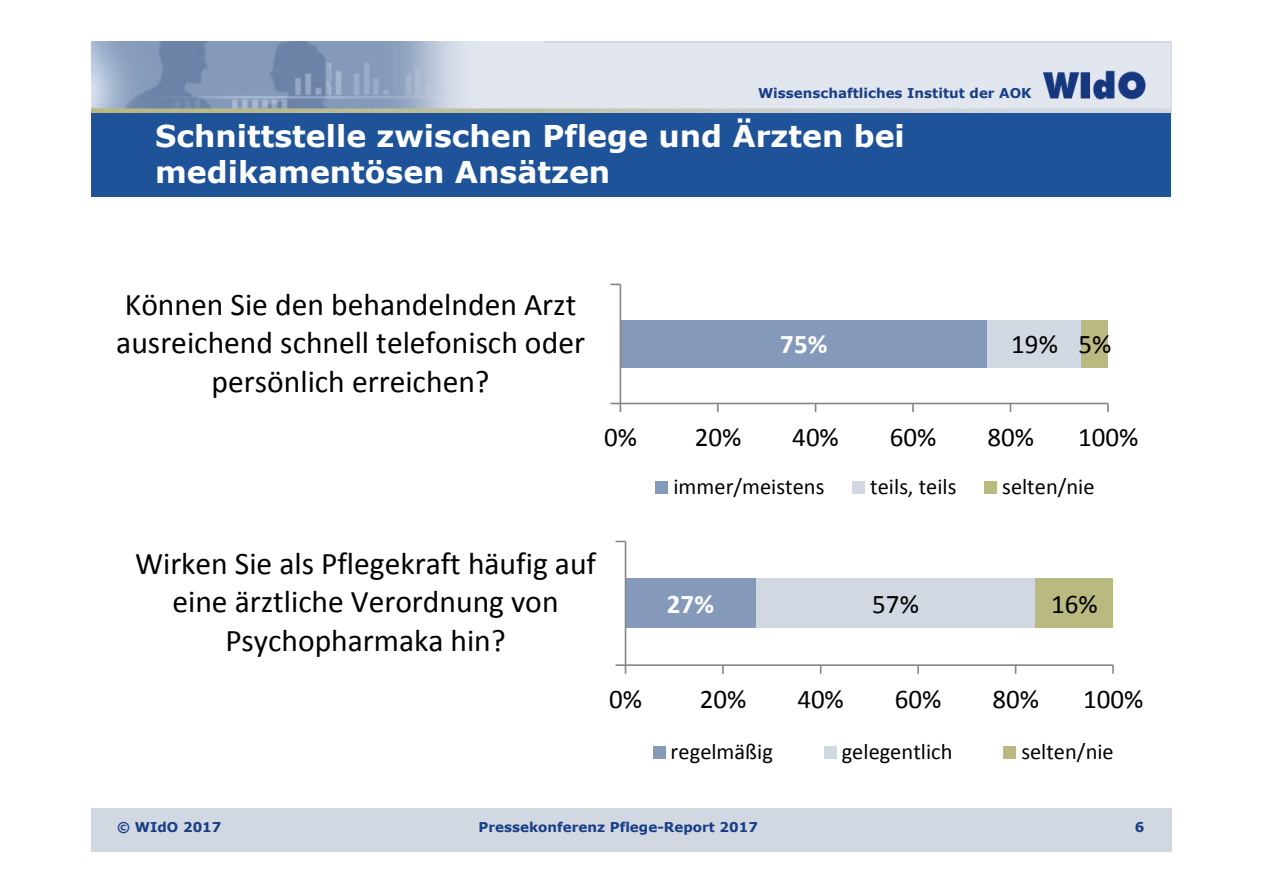
<style>
.page{position:relative;width:1263px;height:893px;background:#fff}
.page>*{position:absolute;margin:0;border:0;box-sizing:border-box;transform-origin:0 0}
.t1{font:31.65px/38.5px "Calibri";color:#000;text-align:center}
.t2{font:700 30px/36px "Verdana";color:#fff}
.t3{font:27px "Calibri";color:#000}
.t4{font:700 27px "Calibri";color:#fff}
.t5{font:22.35px "Calibri";color:#000}
.t6{font:700 13.5px "Verdana";color:#183e87}
</style>
<div class="page">
<img style="left:91px;top:41px;width:1080px;height:810px">
<img style="left:1043px;top:70px;width:102px;height:29px">
<div style="left:91px;top:113px;width:1080px;height:83px;background:#1e5299"></div>
<div style="left:112px;top:274px;width:1035px;height:247px;background:#fff"></div>
<div style="left:620px;top:320px;width:367px;height:48px;background:#8599ba"></div>
<div style="left:987px;top:320px;width:95px;height:48px;background:#d1d8e2"></div>
<div style="left:1082px;top:320px;width:26px;height:48px;background:#bab980"></div>
<hr style="left:620px;top:402px;width:488px;height:2px;background:#868686">
<svg style="left:717px;top:404px;width:2px;height:8px"></svg>
<svg style="left:912px;top:404px;width:2px;height:8px"></svg>
<svg style="left:1107px;top:403px;width:2px;height:9px"></svg>
<hr style="left:620px;top:284px;width:1px;height:119px;background:#868686">
<svg style="left:610px;top:283px;width:10px;height:2px"></svg>
<svg style="left:610px;top:402px;width:11px;height:10px"></svg>
<div style="left:655px;top:482px;width:13px;height:12px;background:#8599ba"></div>
<div style="left:852px;top:482px;width:13px;height:12px;background:#d1d8e2"></div>
<div style="left:984px;top:482px;width:12px;height:12px;background:#bab980"></div>
<div style="left:125px;top:521px;width:1022px;height:17px;background:#fff"></div>
<div style="left:125px;top:530px;width:1022px;height:262px;background:#fff"></div>
<div style="left:626px;top:578px;width:130px;height:50px;background:#8599ba"></div>
<div style="left:756px;top:578px;width:280px;height:50px;background:#d1d8e2"></div>
<div style="left:1036px;top:578px;width:77px;height:50px;background:#bab980"></div>
<hr style="left:626px;top:664px;width:487px;height:2px;background:#868686">
<svg style="left:722px;top:666px;width:2px;height:7px"></svg>
<svg style="left:820px;top:666px;width:2px;height:7px"></svg>
<svg style="left:917px;top:666px;width:2px;height:7px"></svg>
<svg style="left:1112px;top:665px;width:2px;height:8px"></svg>
<hr style="left:625px;top:541px;width:1px;height:124px;background:#868686">
<svg style="left:616px;top:540px;width:10px;height:2px"></svg>
<svg style="left:616px;top:664px;width:10px;height:9px"></svg>
<div style="left:653px;top:746px;width:12px;height:12px;background:#8599ba"></div>
<div style="left:824px;top:746px;width:12px;height:12px;background:#d1d8e2"></div>
<div style="left:1003px;top:746px;width:13px;height:12px;background:#bab980"></div>
<p class="t6" style="left:758px;top:84px;width:275px">Wissenschaftliches Institut der AOK</p>
<p class="t2" style="left:155px;top:117px;width:751px">Schnittstelle zwischen Pflege und Ärzten bei medikamentösen Ansätzen</p>
<p class="t1" style="left:116px;top:284px;width:470px">Können Sie den behandelnden Arzt ausreichend schnell telefonisch oder persönlich erreichen?</p>
<p class="t4" style="left:780px;top:327px;width:49px">75%</p>
<p class="t3" style="left:1011px;top:327px;width:102px">19% 5%</p>
<p class="t3" style="left:604px;top:421px;width:34px">0%</p>
<p class="t3" style="left:695px;top:421px;width:48px">20%</p>
<p class="t3" style="left:792px;top:421px;width:48px">40%</p>
<p class="t3" style="left:890px;top:421px;width:48px">60%</p>
<p class="t3" style="left:987px;top:421px;width:48px">80%</p>
<p class="t3" style="left:1078px;top:421px;width:62px">100%</p>
<p class="t5" style="left:673px;top:473px;width:153px">immer/meistens</p>
<p class="t5" style="left:870px;top:473px;width:88px">teils, teils</p>
<p class="t5" style="left:1002px;top:473px;width:94px">selten/nie</p>
<p class="t1" style="left:135px;top:544px;width:463px">Wirken Sie als Pflegekraft häufig auf eine ärztliche Verordnung von<br>Psychopharmaka hin?</p>
<p class="t4" style="left:667px;top:586px;width:49px">27%</p>
<p class="t3" style="left:872px;top:586px;width:48px">57%</p>
<p class="t3" style="left:1051px;top:586px;width:48px">16%</p>
<p class="t3" style="left:609px;top:682px;width:34px">0%</p>
<p class="t3" style="left:700px;top:682px;width:48px">20%</p>
<p class="t3" style="left:797px;top:682px;width:48px">40%</p>
<p class="t3" style="left:895px;top:682px;width:48px">60%</p>
<p class="t3" style="left:992px;top:682px;width:48px">80%</p>
<p class="t3" style="left:1083px;top:682px;width:62px">100%</p>
<p class="t5" style="left:671px;top:737px;width:104px">regelmäßig</p>
<p class="t5" style="left:842px;top:737px;width:112px">gelegentlich</p>
<p class="t5" style="left:1021px;top:737px;width:94px">selten/nie</p>
<p class="t6" style="left:117px;top:818px;width:106px">© WIdO 2017</p>
<p class="t6" style="left:479px;top:818px;width:281px">Pressekonferenz Pflege-Report 2017</p>
<p class="t6" style="left:1135px;top:818px;width:11px">6</p>
</div>
